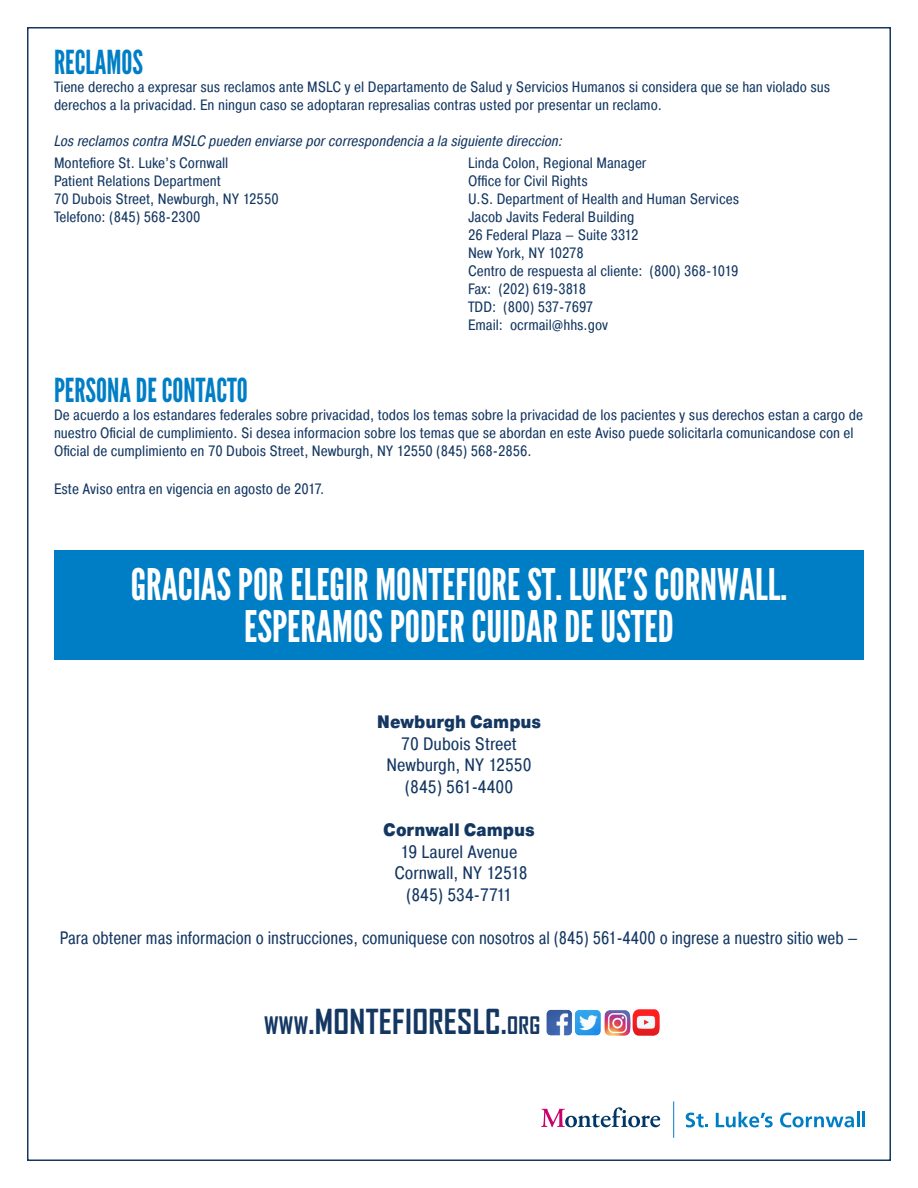
<style>
.page{position:relative;width:918px;height:1188px;background:#fff}
.page>*{position:absolute;margin:0;border:0;box-sizing:border-box;transform-origin:0 0}
.t1{font:43.5px "League Gothic";color:#fff}
.t2{font:33px "League Gothic";color:#007ec5;scale:.94 1}
.t3{font:700 33px "Agency FB";letter-spacing:.01em;color:#143762}
.t4{font:18px "Pragmatica Cond";color:#143762;scale:.94 1}
.t5{font:18px "Pragmatica Cond";color:#143762}
.t6{font:900 18px "Pragmatica Cond";color:#143762}
.t7{font:15px/18px "Pragmatica Cond";color:#143762}
.t8{font:italic 15px "Pragmatica Cond";color:#143762}
.t9{font:15px "Pragmatica Cond";letter-spacing:-.025em;color:#143762}
.s1{font-size:23.1px}
</style>
<div class="page">
<div style="left:54px;top:550px;width:810px;height:110px;background:#007ec5"></div>
<img style="left:547px;top:1010px;width:48px;height:26px">
<img style="left:604px;top:1009px;width:56px;height:27px">
<svg style="left:541px;top:1107px;width:119px;height:20px"></svg>
<hr style="left:673px;top:1101px;width:1px;height:37px;background:#007ec5">
<svg style="left:686px;top:1113px;width:22px;height:14px"></svg>
<svg style="left:716px;top:1112px;width:57px;height:15px"></svg>
<svg style="left:780px;top:1112px;width:79px;height:15px"></svg>
<hr style="left:862px;top:1112px;width:3px;height:15px;background:#007ec5">
<p class="t2" style="left:54px;top:42px;width:96px">RECLAMOS</p>
<p class="t7" style="left:54px;top:78px;width:778px">Tiene derecho a expresar sus reclamos ante MSLC y el Departamento de Salud y Servicios Humanos si considera que se han violado sus derechos a la privacidad. En ningun caso se adoptaran represalias contras usted por presentar un reclamo.</p>
<p class="t8" style="left:54px;top:131px;width:510px">Los reclamos contra MSLC pueden enviarse por correspondencia a la siguiente direccion:</p>
<p class="t7" style="left:54px;top:154px;width:176px">Montefiore St. Luke’s Cornwall</p>
<p class="t7" style="left:54px;top:172px;width:168px">Patient Relations Department</p>
<p class="t7" style="left:54px;top:190px;width:226px">70 Dubois Street, Newburgh, NY 12550</p>
<p class="t7" style="left:54px;top:208px;width:148px">Telefono: (845) 568-2300</p>
<p class="t7" style="left:468px;top:154px;width:180px">Linda Colon, Regional Manager</p>
<p class="t7" style="left:468px;top:172px;width:121px">Office for Civil Rights</p>
<p class="t7" style="left:468px;top:190px;width:273px">U.S. Department of Health and Human Services</p>
<p class="t7" style="left:468px;top:208px;width:168px">Jacob Javits Federal Building</p>
<p class="t7" style="left:468px;top:226px;width:172px">26 Federal Plaza – Suite 3312</p>
<p class="t7" style="left:468px;top:244px;width:118px">New York, NY 10278</p>
<p class="t7" style="left:468px;top:262px;width:272px">Centro de respuesta al cliente: (800) 368-1019</p>
<p class="t9" style="left:468px;top:280px;width:120px">Fax: (202) 619-3818</p>
<p class="t7" style="left:468px;top:298px;width:127px">TDD: (800) 537-7697</p>
<p class="t7" style="left:468px;top:316px;width:142px">Email: ocrmail@hhs.gov</p>
<p class="t2" style="left:54px;top:371px;width:208px">PERSONA DE CONTACTO</p>
<p class="t7" style="left:54px;top:406px;width:811px">De acuerdo a los estandares federales sobre privacidad, todos los temas sobre la privacidad de los pacientes y sus derechos estan a cargo de nuestro Oficial de cumplimiento. Si desea informacion sobre los temas que se abordan en este Aviso puede solicitarla comunicandose con el<br>Oficial de cumplimiento en 70 Dubois Street, Newburgh, NY 12550 (845) 568-2856.</p>
<p class="t7" style="left:54px;top:480px;width:272px">Este Aviso entra en vigencia en agosto de 2017.</p>
<p class="t1" style="left:131px;top:558px;width:658px">GRACIAS POR ELEGIR MONTEFIORE ST. LUKE’S CORNWALL.</p>
<p class="t1" style="left:244px;top:600px;width:431px">ESPERAMOS PODER CUIDAR DE USTED</p>
<p class="t6" style="left:377px;top:710px;width:166px">Newburgh Campus</p>
<p class="t5" style="left:401px;top:732px;width:117px">70 Dubois Street</p>
<p class="t5" style="left:387px;top:754px;width:146px">Newburgh, NY 12550</p>
<p class="t5" style="left:405px;top:776px;width:110px">(845) 561-4400</p>
<p class="t6" style="left:383px;top:818px;width:153px">Cornwall Campus</p>
<p class="t5" style="left:401px;top:840px;width:118px">19 Laurel Avenue</p>
<p class="t5" style="left:394px;top:862px;width:135px">Cornwall, NY 12518</p>
<p class="t5" style="left:406px;top:884px;width:107px">(845) 534-7711</p>
<p class="t4" style="left:60px;top:927px;width:851px">Para obtener mas informacion o instrucciones, comuniquese con nosotros al (845) 561-4400 o ingrese a nuestro sitio web —</p>
<p class="t3" style="left:264px;top:1001px;width:278px"><span class="s1">WWW</span>.MONTEFIORESLC.<span class="s1">ORG</span></p>
</div>
